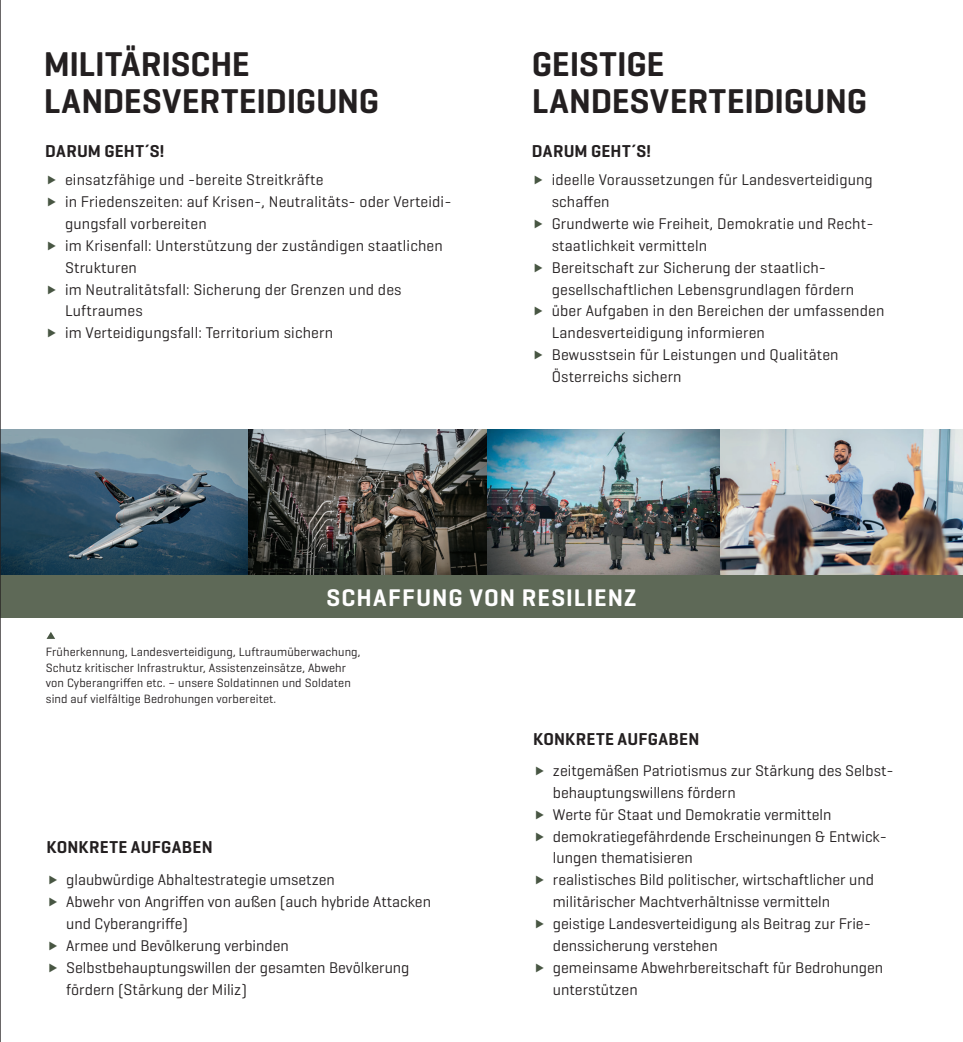
<style>
.page{position:relative;width:963px;height:1042px;background:#fff}
.page>*{position:absolute;margin:0;border:0;box-sizing:border-box;transform-origin:0 0}
.t1{font:600 35px/36.8px "Geogrotesque";letter-spacing:-.005em;color:#231f20}
.t2{font:600 24.5px "Geogrotesque";letter-spacing:.045em;color:#fff}
.t3{font:600 17.5px "Geogrotesque";letter-spacing:.015em;color:#231f20}
.t4{font:15.75px/21.9px "Geogrotesque";color:#231f20}
.t5{font:12.25px/15.8px "Geogrotesque";letter-spacing:.01em;color:#231f20}
</style>
<div class="page">
<img style="left:251px;top:429px;width:469px;height:146px">
<img style="left:720px;top:429px;width:242px;height:146px">
<img style="left:1px;top:429px;width:250px;height:146px">
<img style="left:248px;top:447px;width:239px;height:128px">
<div style="left:0;top:575px;width:962px;height:43px;background:#5e6957"></div>
<svg style="left:47px;top:632px;width:8px;height:7px"></svg>
<hr style="left:0;top:0;width:1px;height:1042px;background:#231f20">
<h1 class="t1" style="left:44px;top:45px;width:337px">MILITÄRISCHE<br>LANDESVERTEIDIGUNG</h1>
<p class="t3" style="left:45px;top:140px;width:121px">DARUM GEHT´S!</p>
<p class="t4" style="left:65px;top:168px;width:388px">einsatzfähige und -bereite Streitkräfte<br>in Friedenszeiten: auf Krisen-, Neutralitäts- oder Verteidi&shy;gungsfall vorbereiten<br>im Krisenfall: Unterstützung der zuständigen staatlichen Strukturen<br>im Neutralitätsfall: Sicherung der Grenzen und des Luftraumes<br>im Verteidigungsfall: Territorium sichern</p>
<h1 class="t1" style="left:532px;top:45px;width:337px">GEISTIGE<br>LANDESVERTEIDIGUNG</h1>
<p class="t3" style="left:532px;top:140px;width:121px">DARUM GEHT´S!</p>
<p class="t4" style="left:551px;top:168px;width:334px">ideelle Voraussetzungen für Landesverteidigung schaffen<br>Grundwerte wie Freiheit, Demokratie und Recht&shy;staatlichkeit vermitteln<br>Bereitschaft zur Sicherung der staatlich&shy;gesellschaftlichen Lebensgrundlagen fördern über Aufgaben in den Bereichen der umfassenden Landesverteidigung informieren<br>Bewusstsein für Leistungen und Qualitäten Österreichs sichern</p>
<h2 class="t2" style="left:326px;top:582px;width:311px">SCHAFFUNG VON RESILIENZ</h2>
<p class="t5" style="left:46px;top:643px;width:316px">Früherkennung, Landesverteidigung, Luftraumüberwachung, Schutz kritischer Infrastruktur, Assistenzeinsätze, Abwehr von Cyberangriffen etc. – unsere Soldatinnen und Soldaten sind auf vielfältige Bedrohungen vorbereitet.</p>
<p class="t3" style="left:46px;top:836px;width:168px">KONKRETE AUFGABEN</p>
<p class="t4" style="left:66px;top:868px;width:366px">glaubwürdige Abhaltestrategie umsetzen<br>Abwehr von Angriffen von außen (auch hybride Attacken und Cyberangriffe)<br>Armee und Bevölkerung verbinden Selbstbehauptungswillen der gesamten Bevölkerung fördern (Stärkung der Miliz)</p>
<p class="t3" style="left:533px;top:728px;width:168px">KONKRETE AUFGABEN</p>
<p class="t4" style="left:553px;top:759px;width:342px">zeitgemäßen Patriotismus zur Stärkung des Selbst&shy;behauptungswillens fördern<br>Werte für Staat und Demokratie vermitteln demokratiegefährdende Erscheinungen &amp; Entwick&shy;lungen thematisieren<br>realistisches Bild politischer, wirtschaftlicher und militärischer Machtverhältnisse vermitteln<br>geistige Landesverteidigung als Beitrag zur Frie&shy;denssicherung verstehen<br>gemeinsame Abwehrbereitschaft für Bedrohungen unterstützen</p>
</div>
